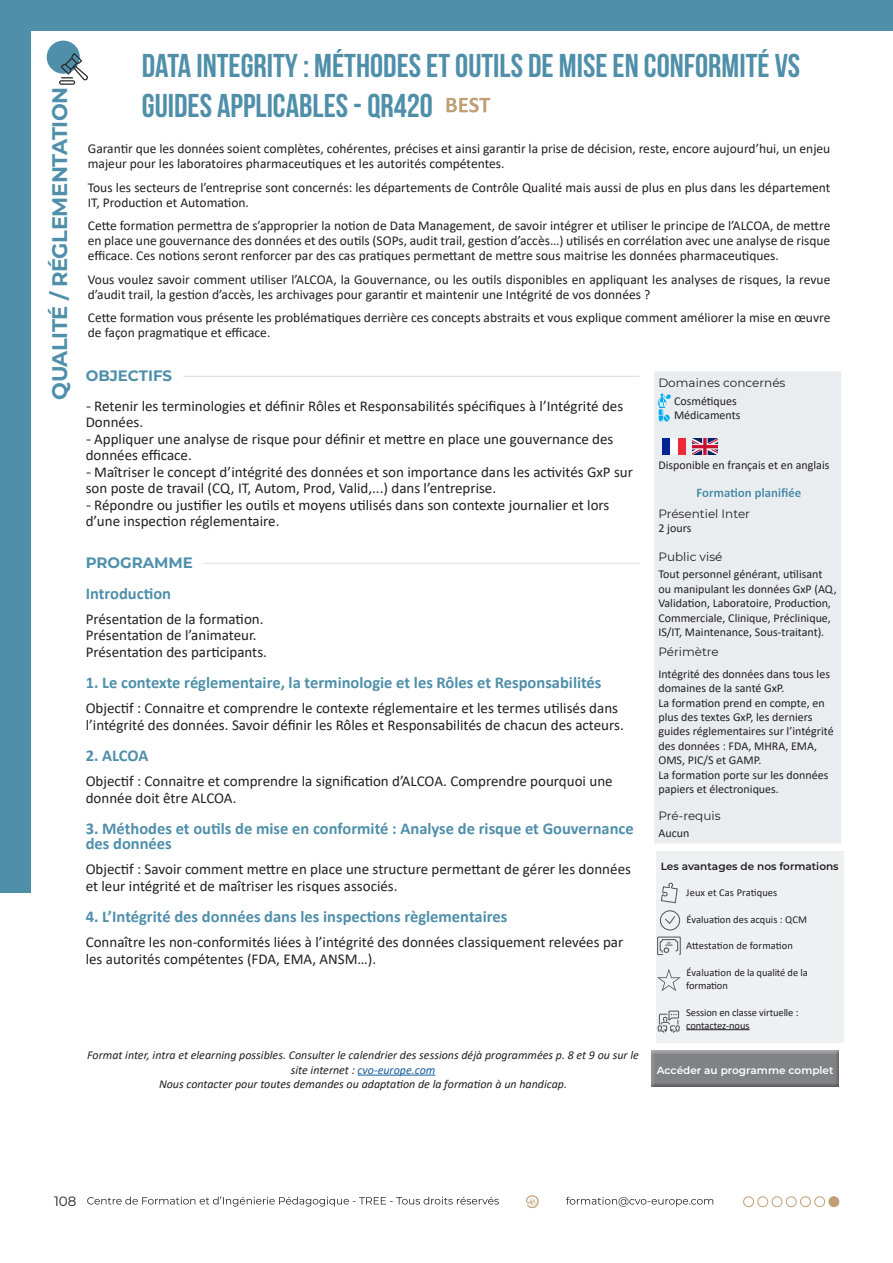
<style>
.page{position:relative;width:893px;height:1263px;background:#fff}
.page>*{position:absolute;margin:0;border:0;box-sizing:border-box;transform-origin:0 0}
.t1{font:700 33px/39.6px "Bebas Neue";color:#4f8faa}
.t2{font:700 21px "Montserrat";letter-spacing:-.02em;color:#4f8faa}
.t3{font:700 16.5px/15px "Calibri";color:#4f8faa}
.t4{font:15px/16.5px "Calibri";color:#231f20}
.t5{font:700 15px "Montserrat";color:#4f8faa}
.t6{font:13.5px/15px "Calibri";color:#231f20}
.t7{font:13.5px "Montserrat";color:#231f20}
.t8{font:12px/14.4px "Calibri";color:#231f20}
.t9{font:italic 12px/14.4px "Calibri";color:#231f20;text-align:center}
.t10{font:12px "Montserrat";color:#231f20}
.t11{font:10.5px/13.5px "Calibri";letter-spacing:-.01em;color:#231f20}
.t12{font:10.5px "Calibri";letter-spacing:.01em;color:#231f20}
.t13{font:600 10.5px "Montserrat";color:#231f20}
.t14{font:600 10.5px "Montserrat";color:#fff}
.s1{font-family:"Montserrat"}
.s2{color:#175d9e}
</style>
<div class="page">
<div style="left:0;top:0;width:893px;height:31px;background:#4f8faa"></div>
<div style="left:0;top:0;width:31px;height:893px;background:#4f8faa"></div>
<div style="left:47px;top:41px;width:33px;height:33px;background:#4f8faa;border-radius:50%"></div>
<svg style="left:59px;top:53px;width:29px;height:32px"></svg>
<div style="left:743px;top:1196px;width:11px;height:11px;border:1px solid #c09f77;border-radius:50%"></div>
<div style="left:786px;top:1196px;width:10px;height:11px;border:1px solid #c09f77;border-radius:50%"></div>
<div style="left:800px;top:1196px;width:10px;height:11px;border:1px solid #c09f77;border-radius:50%"></div>
<div style="left:815px;top:1196px;width:10px;height:11px;border:1px solid #c09f77;border-radius:50%"></div>
<div style="left:829px;top:1197px;width:10px;height:9px;background:#c09f77;border-radius:50%"></div>
<div style="left:829px;top:1196px;width:10px;height:11px;border:1px solid #c09f77;border-radius:50%"></div>
<div style="left:772px;top:1196px;width:10px;height:11px;border:1px solid #c09f77;border-radius:50%"></div>
<div style="left:758px;top:1196px;width:10px;height:11px;border:1px solid #c09f77;border-radius:50%"></div>
<svg style="left:87px;top:1196px;width:412px;height:10px"></svg>
<svg style="left:526px;top:1195px;width:13px;height:13px"></svg>
<svg style="left:566px;top:1197px;width:147px;height:10px"></svg>
<hr style="left:204px;top:563px;width:435px;height:1px;background:#dcdddf">
<div style="left:654px;top:371px;width:187px;height:473px;background:#eaedef"></div>
<img style="left:662px;top:439px;width:24px;height:15px">
<img style="left:692px;top:439px;width:25px;height:15px">
<svg style="left:658px;top:393px;width:13px;height:29px"></svg>
<div style="left:648px;top:1048px;width:196px;height:43px;background:#231f20;opacity:.31"></div>
<hr style="left:183px;top:376px;width:456px;height:1px;background:#dcdddf">
<svg style="left:446px;top:98px;width:44px;height:15px"></svg>
<svg style="left:697px;top:488px;width:104px;height:11px"></svg>
<div style="left:657px;top:851px;width:187px;height:192px;background:#eef1f2"></div>
<hr style="left:686px;top:1029px;width:64px;height:1px;background:#231f20">
<svg style="left:657px;top:1011px;width:23px;height:21px"></svg>
<svg style="left:657px;top:969px;width:24px;height:22px"></svg>
<div style="left:657px;top:937px;width:24px;height:18px;border:1px solid #4f5252"></div>
<svg style="left:659px;top:939px;width:19px;height:15px"></svg>
<div style="left:660px;top:910px;width:20px;height:20px;border:1px solid #4f5252;border-radius:50%"></div>
<svg style="left:665px;top:916px;width:10px;height:8px"></svg>
<svg style="left:661px;top:883px;width:17px;height:20px"></svg>
<hr style="left:358px;top:1075px;width:77px;height:1px;background:#175d9e">
<h2 class="t2" style="left:44px;top:400px;width:314px;rotate:-90deg">QUALITÉ / RÉGLEMENTATION</h2>
<h1 class="t1" style="left:142px;top:45px;width:660px">DATA INTEGRITY : MÉTHODES ET OUTILS DE MISE EN CONFORMITÉ VS<br>GUIDES APPLICABLES - QR420</h1>
<p class="t6" style="left:88px;top:141px;width:744px">Garantir que les données soient complètes, cohérentes, précises et ainsi garantir la prise de décision, reste, encore aujourd’hui, un enjeu majeur pour les laboratoires pharmaceutiques et les autorités compétentes.</p>
<p class="t6" style="left:88px;top:179px;width:744px">Tous les secteurs de l’entreprise sont concernés: les départements de Contrôle Qualité mais aussi de plus en plus dans les département<br>IT, Production et Automation.</p>
<p class="t6" style="left:88px;top:218px;width:744px;text-align:justify">Cette formation permettra de s’approprier la notion de Data Management, de savoir intégrer et utiliser le principe de l’ALCOA, de mettre en place une gouvernance des données et des outils (SOPs, audit trail, gestion d’accès…) utilisés en corrélation avec une analyse de risque efficace. Ces notions seront renforcer par des cas pratiques permettant de mettre sous maitrise les données pharmaceutiques.</p>
<p class="t6" style="left:88px;top:271px;width:744px">Vous voulez savoir comment utiliser l’ALCOA, la Gouvernance, ou les outils disponibles en appliquant les analyses de risques, la revue d’audit trail, la gestion d’accès, les archivages pour garantir et maintenir une Intégrité de vos données ?</p>
<p class="t6" style="left:88px;top:310px;width:744px">Cette formation vous présente les problématiques derrière ces concepts abstraits et vous explique comment améliorer la mise en œuvre de façon pragmatique et efficace.</p>
<p class="t5" style="left:86px;top:365px;width:88px">OBJECTIFS</p>
<p class="t4" style="left:86px;top:397px;width:539px"><span class="s1">-</span> Retenir les terminologies et définir Rôles et Responsabilités spécifiques à l’Intégrité des<br>Données.</p>
<p class="t4" style="left:86px;top:430px;width:529px"><span class="s1">-</span> Appliquer une analyse de risque pour définir et mettre en place une gouvernance des données efficace.</p>
<p class="t4" style="left:86px;top:463px;width:549px"><span class="s1">-</span> Maîtriser le concept d’intégrité des données et son importance dans les activités GxP sur son poste de travail (CQ, IT, Autom, Prod, Valid,...) dans l’entreprise.</p>
<p class="t4" style="left:86px;top:496px;width:525px"><span class="s1">-</span> Répondre ou justifier les outils et moyens utilisés dans son contexte journalier et lors d’une inspection réglementaire.</p>
<p class="t5" style="left:86px;top:552px;width:109px">PROGRAMME</p>
<p class="t3" style="left:86px;top:585px;width:87px">Introduction</p>
<p class="t4" style="left:86px;top:610px;width:183px">Présentation de la formation.<br>Présentation de l’animateur.<br>Présentation des participants.</p>
<p class="t3" style="left:86px;top:675px;width:517px">1. Le contexte réglementaire, la terminologie et les Rôles et Responsabilités</p>
<p class="t4" style="left:86px;top:699px;width:540px">Objectif : Connaitre et comprendre le contexte réglementaire et les termes utilisés dans l’intégrité des données. Savoir définir les Rôles et Responsabilités de chacun des acteurs.</p>
<p class="t3" style="left:86px;top:748px;width:64px">2. ALCOA</p>
<p class="t4" style="left:86px;top:772px;width:528px">Objectif : Connaitre et comprendre la signification d’ALCOA. Comprendre pourquoi une donnée doit être ALCOA.</p>
<p class="t3" style="left:86px;top:821px;width:550px">3. Méthodes et outils de mise en conformité : Analyse de risque et Gouvernance des données</p>
<p class="t4" style="left:86px;top:860px;width:547px">Objectif : Savoir comment mettre en place une structure permettant de gérer les données et leur intégrité et de maîtriser les risques associés.</p>
<p class="t3" style="left:86px;top:909px;width:423px">4. L’Intégrité des données dans les inspections règlementaires</p>
<p class="t4" style="left:86px;top:933px;width:539px">Connaître les non-conformités liées à l’intégrité des données classiquement relevées par les autorités compétentes (FDA, EMA, ANSM…).</p>
<p class="t9" style="left:87px;top:1048px;width:553px">Format inter, intra et elearning possibles. Consulter le calendrier des sessions déjà programmées p. 8 et 9 ou sur le site internet : <span class="s2">cvo-europe.com<br></span>Nous contacter pour toutes demandes ou adaptation de la formation à un handicap.</p>
<p class="t10" style="left:658px;top:375px;width:129px">Domaines concernés</p>
<p class="t8" style="left:674px;top:393px;width:68px">Cosmétiques<br>Médicaments</p>
<p class="t8" style="left:658px;top:457px;width:173px">Disponible en français et en anglais</p>
<p class="t10" style="left:658px;top:505px;width:93px">Présentiel Inter</p>
<p class="t8" style="left:658px;top:521px;width:34px">2 jours</p>
<p class="t10" style="left:658px;top:548px;width:66px">Public visé</p>
<p class="t8" style="left:658px;top:567px;width:180px">Tout personnel générant, utilisant ou manipulant les données GxP (AQ, Validation, Laboratoire, Production, Commerciale, Clinique, Préclinique, IS/IT, Maintenance, Sous-traitant).</p>
<p class="t10" style="left:658px;top:644px;width:62px">Périmètre</p>
<p class="t8" style="left:658px;top:666px;width:177px">Intégrité des données dans tous les domaines de la santé GxP.<br>La formation prend en compte, en plus des textes GxP, les derniers guides réglementaires sur l’intégrité des données : FDA, MHRA, EMA,<br>OMS, PIC/S et GAMP.<br>La formation porte sur les données papiers et électroniques.</p>
<p class="t10" style="left:658px;top:807px;width:64px">Pré-requis</p>
<p class="t8" style="left:658px;top:826px;width:32px">Aucun</p>
<p class="t13" style="left:661px;top:858px;width:179px">Les avantages de nos formations</p>
<p class="t12" style="left:686px;top:885px;width:93px">Jeux et Cas Pratiques</p>
<p class="t11" style="left:686px;top:912px;width:122px">Évaluation des acquis : QCM</p>
<p class="t12" style="left:686px;top:938px;width:108px">Attestation de formation</p>
<p class="t11" style="left:686px;top:965px;width:123px">Évaluation de la qualité de la formation</p>
<p class="t11" style="left:686px;top:1005px;width:114px;line-height:13px">Session en classe virtuelle : contactez-nous</p>
<p class="t14" style="left:657px;top:1062px;width:178px">Accéder au programme complet</p>
<p class="t7" style="left:54px;top:1192px;width:24px">108</p>
</div>
